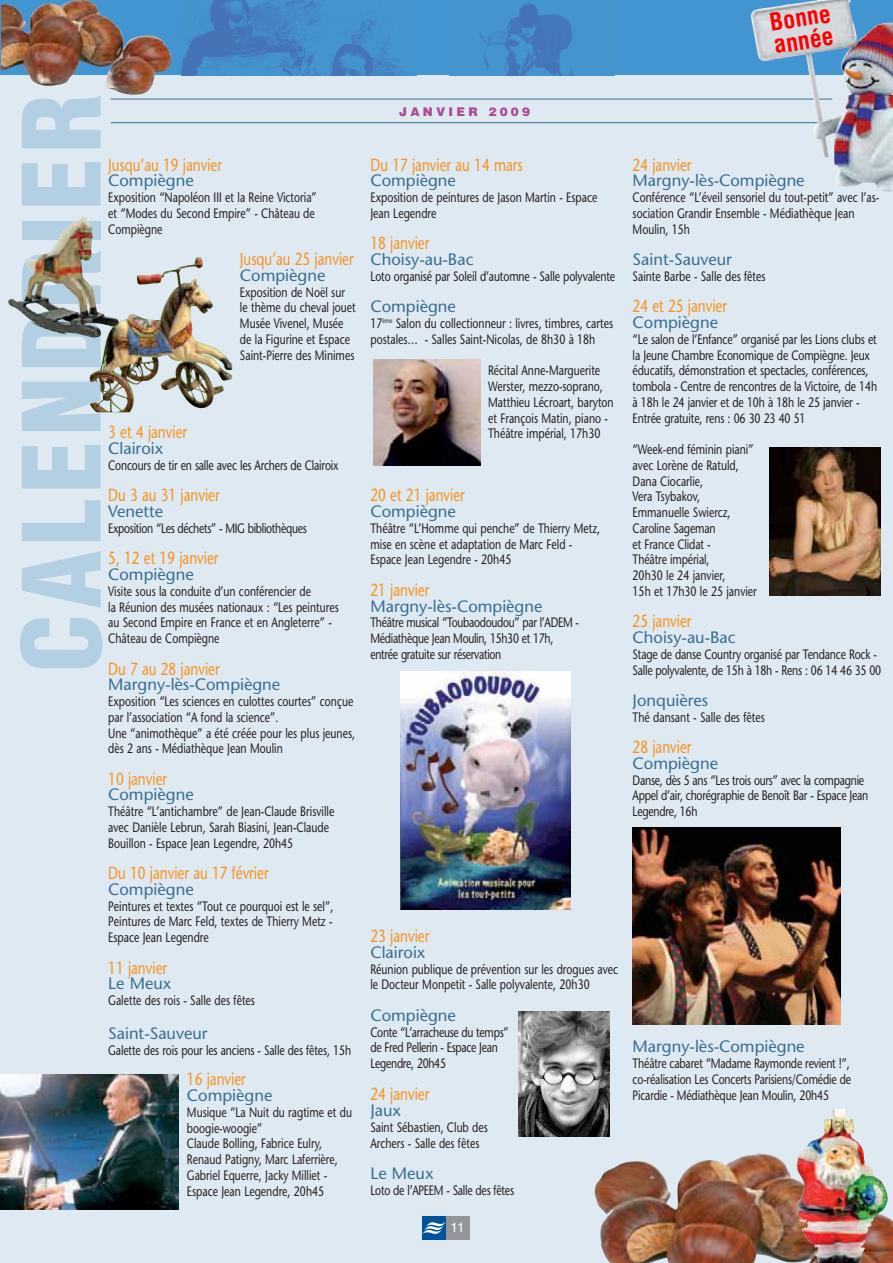
<style>
.page{position:relative;width:893px;height:1263px;background:#fff}
.page>*{position:absolute;margin:0;border:0;box-sizing:border-box;transform-origin:0 0}
.t1{font:900 condensed 105px "Helvetica";letter-spacing:.05em;color:#b3cfe2}
.t2{font:700 condensed 24px/22.5px "Helvetica";color:#f00}
.t3{font:17.55px "Stone Sans";color:#f7931d;scale:.77 1}
.t4{font:16.5px "Stone Sans";color:#3a6e8f}
.t5{font:13.65px/15.8px "Stone Sans";color:#231f20;scale:.77 1}
.t6{font:13.65px/15.8px "Stone Sans";letter-spacing:-.03em;color:#231f20;scale:.77 1}
.t7{font:13.65px/15.8px "Stone Sans";letter-spacing:-.025em;color:#231f20;scale:.77 1}
.t8{font:13.5px "Helvetica";color:#fff}
.t9{font:900 12px "Helvetica";letter-spacing:.265em;color:#a94e91}
</style>
<div class="page">
<div style="left:0;top:75px;width:893px;height:1188px;background:#dee9f2"></div>
<div style="left:0;top:0;width:417px;height:75px;background:#4395d1"></div>
<img style="left:182px;top:0;width:225px;height:75px">
<div style="left:413px;top:0;width:480px;height:75px;background:#4395d1"></div>
<img style="left:479px;top:3px;width:94px;height:72px">
<div style="left:446px;top:1216px;width:23px;height:24px;background:#939598"></div>
<div style="left:422px;top:1216px;width:24px;height:24px;background:#00539b"></div>
<svg style="left:422px;top:1222px;width:24px;height:13px"></svg>
<hr style="left:111px;top:99px;width:721px;height:1px;background:#3a6e8f">
<hr style="left:111px;top:122px;width:720px;height:1px;background:#3a6e8f">
<img style="left:0;top:1074px;width:178px;height:135px">
<img style="left:373px;top:360px;width:108px;height:106px">
<img style="left:769px;top:447px;width:112px;height:148px">
<img style="left:401px;top:671px;width:169px;height:239px">
<img style="left:519px;top:1012px;width:91px;height:124px">
<img style="left:632px;top:828px;width:208px;height:197px">
<img style="left:2px;top:0;width:170px;height:95px">
<img style="left:751px;top:0;width:142px;height:192px">
<img style="left:91px;top:257px;width:139px;height:154px">
<div style="left:89px;top:247px;width:143px;height:166px;border:1px solid #dee9f2"></div>
<img style="left:594px;top:1153px;width:299px;height:110px">
<img style="left:8px;top:216px;width:111px;height:122px">
<img style="left:796px;top:1109px;width:92px;height:154px">
<h2 class="t2" style="left:768px;top:14px;width:63px;rotate:-9deg">Bonne année</h2>
<h1 class="t1" style="left:22px;top:672px;width:579px;rotate:-90deg">CALENDRIER</h1>
<p class="t3" style="left:108px;top:158px;width:149px">Jusqu’au 19 janvier</p>
<p class="t4" style="left:108px;top:174px;width:87px">Compiègne</p>
<p class="t5" style="left:108px;top:191px;width:272px">Exposition “Napoléon III et la Reine Victoria” et “Modes du Second Empire” - Château de<br>Compiègne</p>
<p class="t3" style="left:240px;top:252px;width:149px">Jusqu’au 25 janvier</p>
<p class="t4" style="left:240px;top:269px;width:87px">Compiègne</p>
<p class="t5" style="left:240px;top:286px;width:152px">Exposition de Noël sur le thème du cheval jouet<br>Musée Vivenel, Musée de la Figurine et Espace<br>Saint-Pierre des Minimes</p>
<p class="t3" style="left:108px;top:425px;width:104px">3 et 4 janvier</p>
<p class="t4" style="left:108px;top:442px;width:57px">Clairoix</p>
<p class="t5" style="left:108px;top:459px;width:301px">Concours de tir en salle avec les Archers de Clairoix</p>
<p class="t3" style="left:108px;top:488px;width:146px">Du 3 au 31 janvier</p>
<p class="t4" style="left:108px;top:505px;width:56px">Venette</p>
<p class="t6" style="left:108px;top:522px;width:259px">Exposition “Les déchets” - MIG bibliothèques</p>
<p class="t3" style="left:108px;top:551px;width:145px">5, 12 et 19 janvier</p>
<p class="t4" style="left:108px;top:568px;width:87px">Compiègne</p>
<p class="t5" style="left:108px;top:585px;width:301px">Visite sous la conduite d’un conférencier de<br>la Réunion des musées nationaux : “Les peintures au Second Empire en France et en Angleterre” - Château de Compiègne</p>
<p class="t3" style="left:108px;top:662px;width:146px">Du 7 au 28 janvier</p>
<p class="t4" style="left:108px;top:678px;width:174px">Margny-lès-Compiègne</p>
<p class="t5" style="left:108px;top:695px;width:322px">Exposition “Les sciences en culottes courtes” conçue par l’association “A fond la science”.<br>Une “animothèque” a été créée pour les plus jeunes, dès 2 ans - Médiathèque Jean Moulin</p>
<p class="t3" style="left:108px;top:772px;width:78px">10 janvier</p>
<p class="t4" style="left:108px;top:788px;width:87px">Compiègne</p>
<p class="t5" style="left:108px;top:805px;width:295px">Théâtre “L’antichambre” de Jean-Claude Brisville avec Danièle Lebrun, Sarah Biasini, Jean-Claude<br>Bouillon - Espace Jean Legendre, 20h45</p>
<p class="t3" style="left:108px;top:866px;width:210px">Du 10 janvier au 17 février</p>
<p class="t4" style="left:108px;top:883px;width:87px">Compiègne</p>
<p class="t5" style="left:108px;top:900px;width:294px;text-align:justify">Peintures et textes “Tout ce pourquoi est le sel”, Peintures de Marc Feld, textes de Thierry Metz - Espace Jean Legendre</p>
<p class="t3" style="left:108px;top:961px;width:78px">11 janvier</p>
<p class="t4" style="left:108px;top:977px;width:65px">Le Meux</p>
<p class="t5" style="left:108px;top:994px;width:192px">Galette des rois - Salle des fêtes</p>
<p class="t4" style="left:108px;top:1027px;width:101px">Saint-Sauveur</p>
<p class="t5" style="left:108px;top:1043px;width:317px">Galette des rois pour les anciens - Salle des fêtes, 15h</p>
<p class="t3" style="left:187px;top:1072px;width:78px">16 janvier</p>
<p class="t4" style="left:187px;top:1089px;width:87px">Compiègne</p>
<p class="t5" style="left:187px;top:1106px;width:216px">Musique “La Nuit du ragtime et du boogie-woogie”<br>Claude Bolling, Fabrice Eulry,<br>Renaud Patigny, Marc Laferrière,<br>Gabriel Equerre, Jacky Milliet -<br>Espace Jean Legendre, 20h45</p>
<p class="t9" style="left:399px;top:107px;width:132px">JANVIER 2009</p>
<p class="t3" style="left:370px;top:158px;width:199px">Du 17 janvier au 14 mars</p>
<p class="t4" style="left:370px;top:174px;width:87px">Compiègne</p>
<p class="t5" style="left:370px;top:191px;width:296px">Exposition de peintures de Jason Martin - Espace<br>Jean Legendre</p>
<p class="t3" style="left:370px;top:237px;width:78px">18 janvier</p>
<p class="t4" style="left:370px;top:253px;width:105px">Choisy-au-Bac</p>
<p class="t5" style="left:370px;top:270px;width:319px">Loto organisé par Soleil d’automne - Salle polyvalente</p>
<p class="t4" style="left:370px;top:300px;width:87px">Compiègne</p>
<p class="t5" style="left:370px;top:317px;width:317px">17<sup>ème</sup> Salon du collectionneur : livres, timbres, cartes postales… - Salles Saint-Nicolas, de 8h30 à 18h</p>
<p class="t5" style="left:488px;top:364px;width:165px">Récital Anne-Marguerite<br>Werster, mezzo-soprano,<br>Matthieu Lécroart, baryton et François Matin, piano -<br>Théâtre impérial, 17h30</p>
<p class="t3" style="left:370px;top:488px;width:124px">20 et 21 janvier</p>
<p class="t4" style="left:370px;top:505px;width:87px">Compiègne</p>
<p class="t5" style="left:370px;top:522px;width:300px">Théâtre “L’Homme qui penche” de Thierry Metz, mise en scène et adaptation de Marc Feld -<br>Espace Jean Legendre - 20h45</p>
<p class="t3" style="left:370px;top:583px;width:78px">21 janvier</p>
<p class="t4" style="left:370px;top:599px;width:174px">Margny-lès-Compiègne</p>
<p class="t6" style="left:370px;top:616px;width:272px">Théâtre musical “Toubaodoudou” par l’ADEM -<br>Médiathèque Jean Moulin, 15h30 et 17h, entrée gratuite sur réservation</p>
<p class="t3" style="left:370px;top:929px;width:78px">23 janvier</p>
<p class="t4" style="left:370px;top:946px;width:57px">Clairoix</p>
<p class="t5" style="left:370px;top:962px;width:323px">Réunion publique de prévention sur les drogues avec le Docteur Monpetit - Salle polyvalente, 20h30</p>
<p class="t4" style="left:370px;top:1009px;width:87px">Compiègne</p>
<p class="t6" style="left:370px;top:1025px;width:181px">Conte “L’arracheuse du temps” de Fred Pellerin - Espace Jean<br>Legendre, 20h45</p>
<p class="t3" style="left:370px;top:1087px;width:78px">24 janvier</p>
<p class="t4" style="left:370px;top:1104px;width:32px">Jaux</p>
<p class="t5" style="left:370px;top:1121px;width:154px">Saint Sébastien, Club des<br>Archers - Salle des fêtes</p>
<p class="t4" style="left:370px;top:1167px;width:65px">Le Meux</p>
<p class="t7" style="left:370px;top:1184px;width:188px">Loto de l’APEEM - Salle des fêtes</p>
<p class="t8" style="left:450px;top:1222px;width:16px">11</p>
<p class="t3" style="left:633px;top:158px;width:78px">24 janvier</p>
<p class="t4" style="left:633px;top:174px;width:174px">Margny-lès-Compiègne</p>
<p class="t5" style="left:633px;top:191px;width:322px">Conférence “L’éveil sensoriel du tout-petit” avec l’as&shy;sociation Grandir Ensemble - Médiathèque Jean<br>Moulin, 15h</p>
<p class="t4" style="left:633px;top:253px;width:101px">Saint-Sauveur</p>
<p class="t5" style="left:633px;top:270px;width:174px">Sainte Barbe - Salle des fêtes</p>
<p class="t3" style="left:633px;top:300px;width:124px">24 et 25 janvier</p>
<p class="t4" style="left:633px;top:316px;width:87px">Compiègne</p>
<p class="t5" style="left:633px;top:333px;width:319px">“Le salon de l’Enfance” organisé par les Lions clubs et la Jeune Chambre Economique de Compiègne. Jeux éducatifs, démonstration et spectacles, conférences, tombola - Centre de rencontres de la Victoire, de 14h à 18h le 24 janvier et de 10h à 18h le 25 janvier - Entrée gratuite, rens : 06 30 23 40 51</p>
<p class="t5" style="left:633px;top:443px;width:163px">“Week-end féminin piani” avec Lorène de Ratuld,<br>Dana Ciocarlie,<br>Vera Tsybakov,<br>Emmanuelle Swiercz,<br>Caroline Sageman<br>et France Clidat -<br>Théâtre impérial,<br>20h30 le 24 janvier,<br>15h et 17h30 le 25 janvier</p>
<p class="t3" style="left:633px;top:614px;width:78px">25 janvier</p>
<p class="t4" style="left:633px;top:631px;width:105px">Choisy-au-Bac</p>
<p class="t5" style="left:633px;top:648px;width:324px">Stage de danse Country organisé par Tendance Rock -<br>Salle polyvalente, de 15h à 18h - Rens : 06 14 46 35 00</p>
<p class="t4" style="left:633px;top:694px;width:77px">Jonquières</p>
<p class="t5" style="left:633px;top:711px;width:173px">Thé dansant - Salle des fêtes</p>
<p class="t3" style="left:633px;top:740px;width:78px">28 janvier</p>
<p class="t4" style="left:633px;top:757px;width:87px">Compiègne</p>
<p class="t7" style="left:633px;top:774px;width:308px">Danse, dès 5 ans “Les trois ours” avec la compagnie<br>Appel d’air, chorégraphie de Benoît Bar - Espace Jean<br>Legendre, 16h</p>
<p class="t4" style="left:633px;top:1040px;width:174px">Margny-lès-Compiègne</p>
<p class="t5" style="left:633px;top:1057px;width:285px;text-align:justify">Théâtre cabaret “Madame Raymonde revient !”, co-réalisation Les Concerts Parisiens/Comédie de Picardie - Médiathèque Jean Moulin, 20h45</p>
</div>
